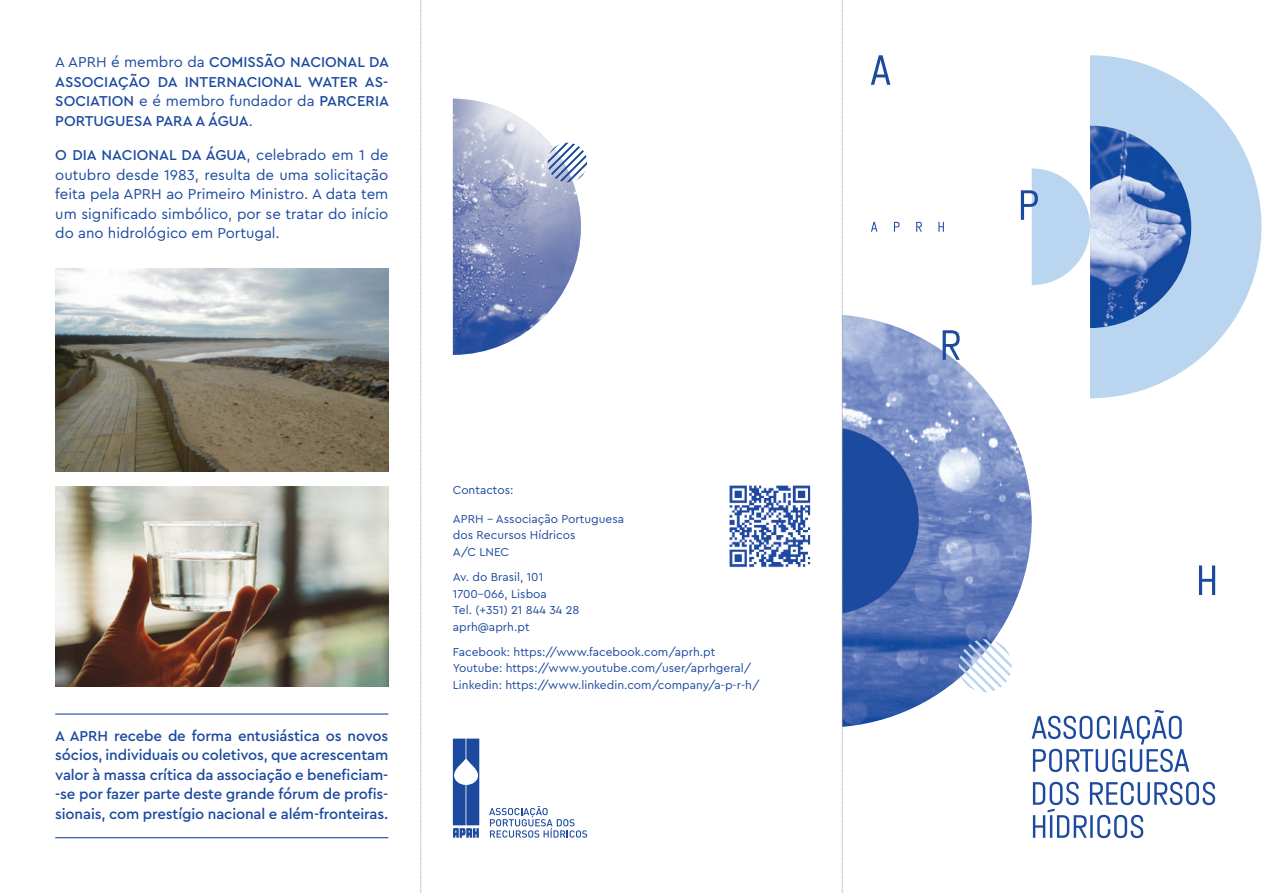
<style>
.page{position:relative;width:1263px;height:893px;background:#fff}
.page>*{position:absolute;margin:0;border:0;box-sizing:border-box;transform-origin:0 0}
.t1{font:500 15px/19.5px "Cera Pro";letter-spacing:-.01em;color:#1c4a9f;text-align:justify}
.t2{font:15px/19.5px "Cera Pro";color:#1c4a9f;text-align:justify}
.t3{font:12px/16.5px "Cera Pro";color:#1c4a9f}
.s1{font-weight:400}
.s2{font-weight:500}
</style>
<div class="page">
<img style="left:55px;top:487px;width:333px;height:199px">
<img style="left:618px;top:314px;width:414px;height:413px;border-radius:207px">
<div style="left:731px;top:427px;width:188px;height:188px;background:#1c4a9f;border-radius:50%"></div>
<svg style="left:1090px;top:55px;width:171px;height:343px;fill:#bad5ef"></svg>
<div style="left:595px;top:227px;width:247px;height:556px;background:#fff"></div>
<svg style="left:1033px;top:782px;width:182px;height:56px"></svg>
<svg style="left:1032px;top:710px;width:157px;height:62px"></svg>
<svg style="left:871px;top:55px;width:19px;height:30px"></svg>
<svg style="left:1021px;top:126px;width:170px;height:202px"></svg>
<svg style="left:943px;top:330px;width:17px;height:30px"></svg>
<svg style="left:1199px;top:565px;width:16px;height:30px"></svg>
<svg style="left:489px;top:806px;width:98px;height:32px"></svg>
<svg style="left:453px;top:739px;width:26px;height:99px"></svg>
<svg style="left:956px;top:639px;width:56px;height:54px"></svg>
<svg style="left:453px;top:99px;width:135px;height:256px"></svg>
<img style="left:729px;top:485px;width:82px;height:83px">
<svg style="left:871px;top:222px;width:73px;height:10px"></svg>
<hr style="left:55px;top:837px;width:333px;height:1px;background:#1c4a9f">
<hr style="left:55px;top:713px;width:333px;height:2px;background:#1c4a9f">
<img style="left:55px;top:269px;width:333px;height:202px">
<svg style="left:421px;top:0;width:1px;height:893px"></svg>
<svg style="left:842px;top:0;width:1px;height:893px"></svg>
<p class="t1" style="left:55px;top:52px;width:335px"><span class="s1">A APRH é membro da</span> COMISSÃO NACIONAL DA ASSOCIAÇÃO DA INTERNACIONAL WATER AS-SOCIATION <span class="s1">e é membro fundador da</span> PARCERIA PORTUGUESA PARA A ÁGUA<span class="s1">.</span></p>
<p class="t2" style="left:55px;top:145px;width:335px"><span class="s2">O DIA NACIONAL DA ÁGUA</span>, celebrado em 1 de outubro desde 1983, resulta de uma solicitação feita pela APRH ao Primeiro Ministro. A data tem um significado simbólico, por se tratar do início do ano hidrológico em Portugal.</p>
<p class="t1" style="left:55px;top:725px;width:335px">A APRH recebe de forma entusiástica os novos sócios, individuais ou coletivos, que acrescentam valor à massa crítica da associação e beneficiam--se por fazer parte deste grande fórum de profis&shy;sionais, com prestígio nacional e além-fronteiras.</p>
<p class="t3" style="left:453px;top:481px;width:62px">Contactos:</p>
<p class="t3" style="left:453px;top:510px;width:173px">APRH – Associação Portuguesa dos Recursos Hídricos<br>A/C LNEC</p>
<p class="t3" style="left:453px;top:568px;width:128px">Av. do Brasil, 101<br>1700-066, Lisboa<br>Tel. (+351) 21 844 34 28 aprh@aprh.pt</p>
<p class="t3" style="left:453px;top:643px;width:308px">Facebook: https://www.facebook.com/aprh.pt<br>Youtube: https://www.youtube.com/user/aprhgeral/<br>Linkedin: https://www.linkedin.com/company/a-p-r-h/</p>
</div>
